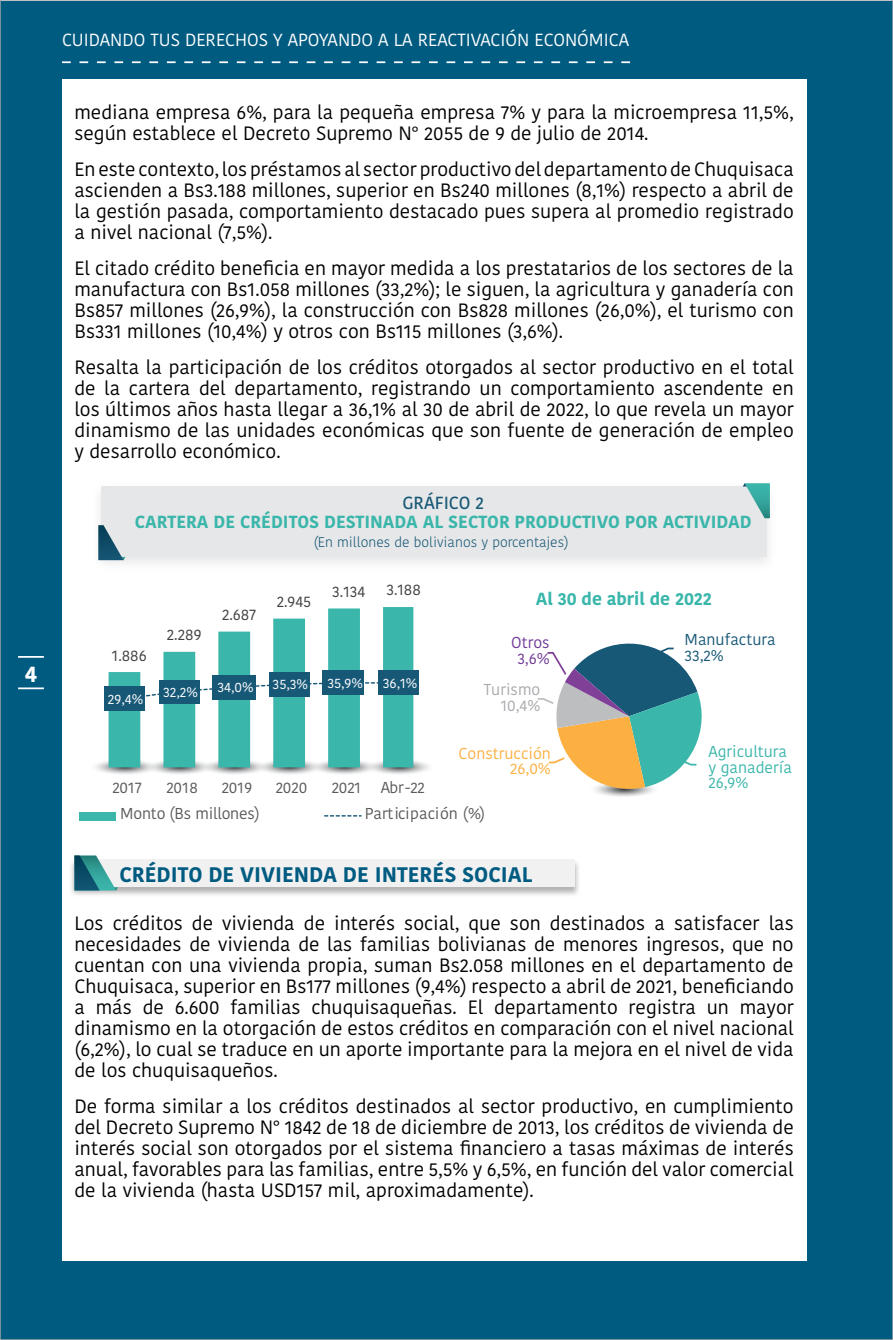
<style>
.page{position:relative;width:893px;height:1340px;background:#fff}
.page>*{position:absolute;margin:0;border:0;box-sizing:border-box;transform-origin:0 0}
.t1{font:700 22.75px "Kohinoor Bangla";color:#fff}
.t2{font:700 21px "Kohinoor Bangla";color:#005b81}
.t3{font:19.25px/21px "Kohinoor Bangla";color:#000;text-align:justify}
.t4{font:700 17.5px "Kohinoor Bangla";color:#3ab6ab}
.t5{font:17.5px "Kohinoor Bangla";color:#fff}
.t6{font:500 17.5px "Kohinoor Bangla";color:#165776}
.t7{font:15.75px "Kohinoor Bangla";letter-spacing:-.015em;color:#5a5a5a}
.t8{font:15.75px "Kohinoor Bangla";color:#414141}
.t9{font:15.75px/15.8px "Kohinoor Bangla";color:#3bb6ab}
.t10{font:15.75px/15.8px "Kohinoor Bangla";color:#fbb041;text-align:right}
.t11{font:15.75px/15.8px "Kohinoor Bangla";color:#185877}
.t12{font:15.75px/15.8px "Kohinoor Bangla";color:#a7a9ac;text-align:right}
.t13{font:15.75px/15.8px "Kohinoor Bangla";color:#703a96;text-align:center}
.t14{font:300 14px "Kohinoor Bangla";color:#165776}
.t15{font:14px "Kohinoor Bangla";color:#fff}
</style>
<div class="page">
<div style="left:1px;top:1px;width:892px;height:1337px;background:#005b81"></div>
<div style="left:62px;top:79px;width:744px;height:1181px;background:#fff"></div>
<hr style="left:18px;top:687px;width:26px;height:2px;background:#fff">
<svg style="left:18px;top:656px;width:26px;height:1px"></svg>
<svg style="left:62px;top:61px;width:568px;height:2px"></svg>
<div style="left:98px;top:486px;width:672px;height:77px;background:#efefef"></div>
<div style="left:102px;top:486px;width:665px;height:71px;background:#e6e7e8"></div>
<svg style="left:743px;top:483px;width:27px;height:35px"></svg>
<svg style="left:98px;top:525px;width:28px;height:35px"></svg>
<svg style="left:95px;top:757px;width:334px;height:17px"></svg>
<svg style="left:109px;top:607px;width:304px;height:160px"></svg>
<svg style="left:123px;top:682px;width:275px;height:17px"></svg>
<div style="left:104px;top:686px;width:41px;height:25px;background:#185877"></div>
<div style="left:159px;top:680px;width:41px;height:24px;background:#185877"></div>
<div style="left:213px;top:675px;width:43px;height:24px;background:#185877"></div>
<div style="left:269px;top:672px;width:40px;height:24px;background:#185877"></div>
<div style="left:322px;top:670px;width:42px;height:25px;background:#185877"></div>
<div style="left:379px;top:670px;width:40px;height:25px;background:#185877"></div>
<div style="left:80px;top:812px;width:36px;height:9px;background:#3bb6ab"></div>
<svg style="left:324px;top:815px;width:38px;height:1px"></svg>
<svg style="left:538px;top:643px;width:164px;height:154px"></svg>
<div style="left:69px;top:858px;width:511px;height:39px;background:#000;opacity:.3"></div>
<div style="left:74px;top:859px;width:501px;height:28px;background:#f1f1f2"></div>
<svg style="left:74px;top:855px;width:44px;height:35px"></svg>
<p class="t1" style="left:25px;top:654px;width:14px">4</p>
<p class="t5" style="left:62px;top:26px;width:569px">CUIDANDO TUS DERECHOS Y APOYANDO A LA REACTIVACIÓN ECONÓMICA</p>
<p class="t3" style="left:74px;top:102px;width:721px">mediana empresa 6%, para la pequeña empresa 7% y para la microempresa 11,5%, según establece el Decreto Supremo N° 2055 de 9 de julio de 2014.</p>
<p class="t3" style="left:74px;top:159px;width:721px">En este contexto, los préstamos al sector productivo del departamento de Chuquisaca ascienden a Bs3.188 millones, superior en Bs240 millones (8,1%) respecto a abril de la gestión pasada, comportamiento destacado pues supera al promedio registrado a nivel nacional (7,5%).</p>
<p class="t3" style="left:74px;top:258px;width:721px">El citado crédito beneficia en mayor medida a los prestatarios de los sectores de la manufactura con Bs1.058 millones (33,2%); le siguen, la agricultura y ganadería con Bs857 millones (26,9%), la construcción con Bs828 millones (26,0%), el turismo con Bs331 millones (10,4%) y otros con Bs115 millones (3,6%).</p>
<p class="t3" style="left:74px;top:356px;width:721px">Resalta la participación de los créditos otorgados al sector productivo en el total de la cartera del departamento, registrando un comportamiento ascendente en los últimos años hasta llegar a 36,1% al 30 de abril de 2022, lo que revela un mayor dinamismo de las unidades económicas que son fuente de generación de empleo y desarrollo económico.</p>
<p class="t6" style="left:402px;top:488px;width:83px">GRÁFICO 2</p>
<p class="t4" style="left:135px;top:506px;width:618px">CARTERA DE CRÉDITOS DESTINADA AL SECTOR PRODUCTIVO POR ACTIVIDAD</p>
<p class="t14" style="left:314px;top:532px;width:256px">(En millones de bolivianos y porcentajes)</p>
<p class="t8" style="left:112px;top:643px;width:36px">1.886</p>
<p class="t15" style="left:108px;top:688px;width:37px">29,4%</p>
<p class="t8" style="left:167px;top:622px;width:36px">2.289</p>
<p class="t8" style="left:222px;top:602px;width:36px">2.687</p>
<p class="t8" style="left:277px;top:589px;width:36px">2.945</p>
<p class="t8" style="left:332px;top:579px;width:34px">3.134</p>
<p class="t8" style="left:386px;top:578px;width:36px">3.188</p>
<p class="t15" style="left:163px;top:681px;width:36px">32,2%</p>
<p class="t15" style="left:217px;top:676px;width:38px">34,0%</p>
<p class="t15" style="left:273px;top:673px;width:37px">35,3%</p>
<p class="t15" style="left:327px;top:672px;width:37px">35,9%</p>
<p class="t15" style="left:383px;top:672px;width:36px">36,1%</p>
<p class="t4" style="left:536px;top:584px;width:178px">Al 30 de abril de 2022</p>
<p class="t13" style="left:511px;top:634px;width:40px">Otros<br>3,6%</p>
<p class="t12" style="left:484px;top:681px;width:58px">Turismo<br>10,4%</p>
<p class="t11" style="left:684px;top:631px;width:93px">Manufactura<br>33,2%</p>
<p class="t10" style="left:459px;top:745px;width:94px">Construcción<br>26,0%</p>
<p class="t7" style="left:112px;top:775px;width:31px">2017</p>
<p class="t7" style="left:167px;top:775px;width:33px">2018</p>
<p class="t7" style="left:222px;top:775px;width:32px">2019</p>
<p class="t7" style="left:276px;top:775px;width:33px">2020</p>
<p class="t7" style="left:332px;top:775px;width:31px">2021</p>
<p class="t7" style="left:381px;top:775px;width:46px">Abr-22</p>
<p class="t7" style="left:120px;top:801px;width:141px">Monto (Bs millones)</p>
<p class="t7" style="left:365px;top:801px;width:122px">Participación (%)</p>
<p class="t2" style="left:119px;top:856px;width:414px">CRÉDITO DE VIVIENDA DE INTERÉS SOCIAL</p>
<p class="t9" style="left:708px;top:743px;width:85px">Agricultura y ganadería<br>26,9%</p>
<p class="t3" style="left:74px;top:912px;width:721px">Los créditos de vivienda de interés social, que son destinados a satisfacer las necesidades de vivienda de las familias bolivianas de menores ingresos, que no cuentan con una vivienda propia, suman Bs2.058 millones en el departamento de Chuquisaca, superior en Bs177 millones (9,4%) respecto a abril de 2021, beneficiando a más de 6.600 familias chuquisaqueñas. El departamento registra un mayor dinamismo en la otorgación de estos créditos en comparación con el nivel nacional (6,2%), lo cual se traduce en un aporte importante para la mejora en el nivel de vida de los chuquisaqueños.</p>
<p class="t3" style="left:74px;top:1095px;width:721px">De forma similar a los créditos destinados al sector productivo, en cumplimiento del Decreto Supremo N° 1842 de 18 de diciembre de 2013, los créditos de vivienda de interés social son otorgados por el sistema financiero a tasas máximas de interés anual, favorables para las familias, entre 5,5% y 6,5%, en función del valor comercial de la vivienda (hasta USD157 mil, aproximadamente).</p>
</div>
